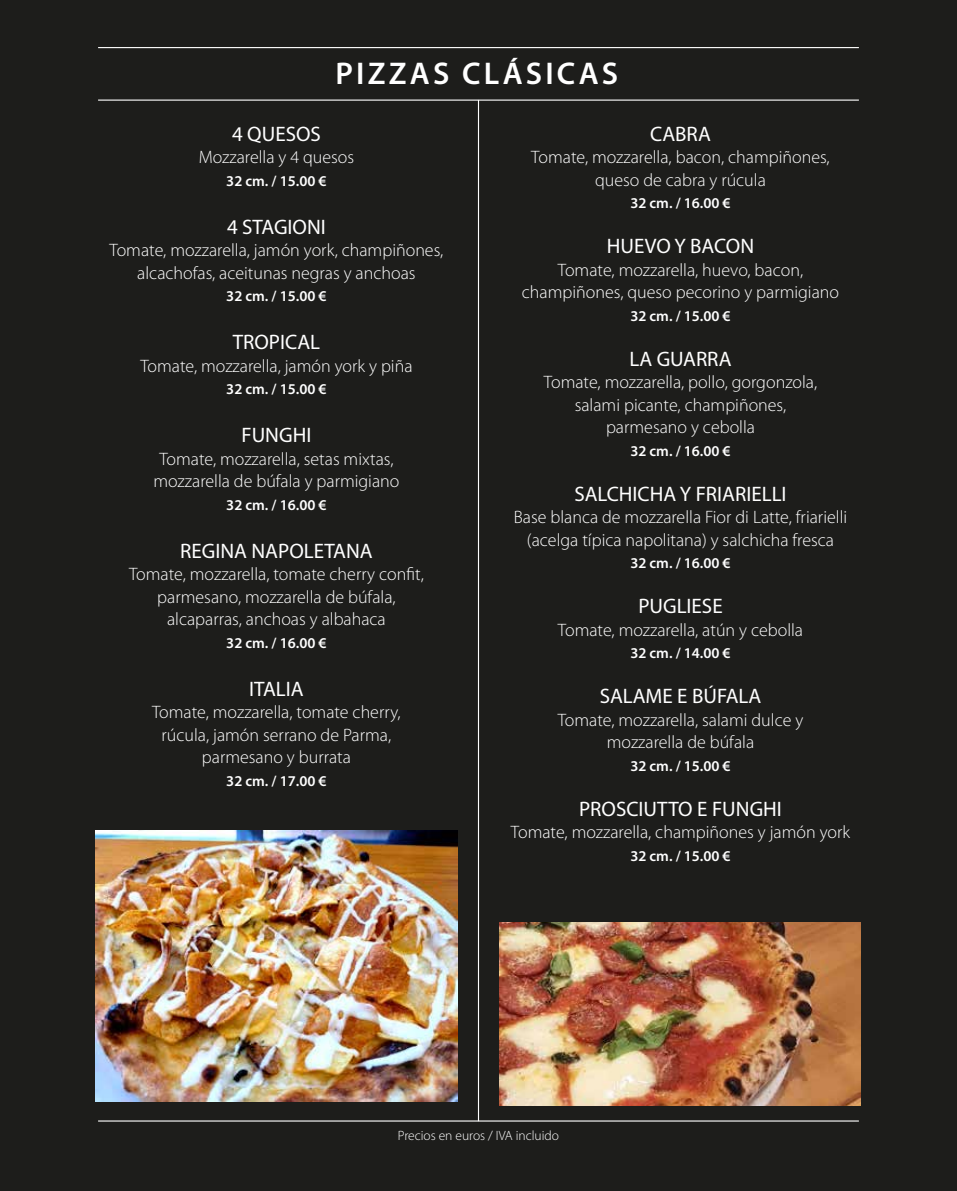
<style>
.page{position:relative;width:957px;height:1191px;background:#1d1d1b}
.page>*{position:absolute;margin:0;border:0;box-sizing:border-box;transform-origin:0 0}
.t1{font:600 31.5px "Myriad Pro";letter-spacing:.1em;color:#fff}
.t2{font:21px "Myriad Pro";color:#fff}
.t3{font:300 18px/22.5px "Myriad Pro";color:#fff;text-align:center}
.t4{font:600 15px "Myriad Pro";color:#fff}
.t5{font:300 13.5px "Myriad Pro";color:#fff}
</style>
<div class="page">
<hr style="left:99px;top:100px;width:759px;height:1px;background:#fff">
<hr style="left:99px;top:1120px;width:759px;height:1px;background:#fff">
<hr style="left:99px;top:47px;width:759px;height:1px;background:#fff">
<hr style="left:478px;top:100px;width:1px;height:1020px;background:#fff">
<img style="left:500px;top:922px;width:360px;height:183px">
<img style="left:96px;top:830px;width:361px;height:271px">
<h1 class="t1" style="left:335px;top:54px;width:284px">PIZZAS CLÁSICAS</h1>
<p class="t2" style="left:232px;top:122px;width:90px">4 QUESOS</p>
<p class="t3" style="left:199px;top:146px;width:157px">Mozzarella y 4 quesos</p>
<p class="t4" style="left:226px;top:171px;width:102px">32 cm. / 15.00 €</p>
<p class="t2" style="left:227px;top:215px;width:100px">4 STAGIONI</p>
<p class="t3" style="left:110px;top:239px;width:335px">Tomate, mozzarella, jamón york, champiñones, alcachofas, aceitunas negras y anchoas</p>
<p class="t4" style="left:226px;top:286px;width:102px">32 cm. / 15.00 €</p>
<p class="t2" style="left:233px;top:331px;width:89px">TROPICAL</p>
<p class="t3" style="left:140px;top:355px;width:274px">Tomate, mozzarella, jamón york y piña</p>
<p class="t4" style="left:226px;top:379px;width:102px">32 cm. / 15.00 €</p>
<p class="t2" style="left:241px;top:424px;width:71px">FUNGHI</p>
<p class="t3" style="left:153px;top:448px;width:247px">Tomate, mozzarella, setas mixtas, mozzarella de búfala y parmigiano</p>
<p class="t4" style="left:226px;top:495px;width:102px">32 cm. / 16.00 €</p>
<p class="t2" style="left:180px;top:539px;width:194px">REGINA NAPOLETANA</p>
<p class="t3" style="left:129px;top:563px;width:296px">Tomate, mozzarella, tomate cherry confit, parmesano, mozzarella de búfala, alcaparras, anchoas y albahaca</p>
<p class="t4" style="left:226px;top:633px;width:102px">32 cm. / 16.00 €</p>
<p class="t2" style="left:249px;top:677px;width:56px">ITALIA</p>
<p class="t3" style="left:152px;top:701px;width:250px">Tomate, mozzarella, tomate cherry, rúcula, jamón serrano de Parma, parmesano y burrata</p>
<p class="t4" style="left:226px;top:771px;width:102px">32 cm. / 17.00 €</p>
<p class="t2" style="left:650px;top:122px;width:62px">CABRA</p>
<p class="t3" style="left:531px;top:146px;width:300px">Tomate, mozzarella, bacon, champiñones, queso de cabra y rúcula</p>
<p class="t4" style="left:630px;top:193px;width:102px">32 cm. / 16.00 €</p>
<p class="t2" style="left:607px;top:235px;width:149px">HUEVO Y BACON</p>
<p class="t3" style="left:522px;top:259px;width:319px">Tomate, mozzarella, huevo, bacon, champiñones, queso pecorino y parmigiano</p>
<p class="t4" style="left:630px;top:306px;width:102px">32 cm. / 15.00 €</p>
<p class="t2" style="left:629px;top:347px;width:104px">LA GUARRA</p>
<p class="t3" style="left:544px;top:371px;width:275px">Tomate, mozzarella, pollo, gorgonzola, salami picante, champiñones, parmesano y cebolla</p>
<p class="t4" style="left:630px;top:441px;width:102px">32 cm. / 16.00 €</p>
<p class="t2" style="left:574px;top:482px;width:214px">SALCHICHA Y FRIARIELLI</p>
<p class="t3" style="left:514px;top:506px;width:335px">Base blanca de mozzarella Fior di Latte, friarielli (acelga típica napolitana) y salchicha fresca</p>
<p class="t4" style="left:630px;top:553px;width:102px">32 cm. / 16.00 €</p>
<p class="t2" style="left:638px;top:595px;width:86px">PUGLIESE</p>
<p class="t3" style="left:558px;top:619px;width:247px">Tomate, mozzarella, atún y cebolla</p>
<p class="t4" style="left:630px;top:643px;width:102px">32 cm. / 14.00 €</p>
<p class="t2" style="left:600px;top:685px;width:163px">SALAME E BÚFALA</p>
<p class="t3" style="left:558px;top:709px;width:247px">Tomate, mozzarella, salami dulce y mozzarella de búfala</p>
<p class="t4" style="left:630px;top:756px;width:102px">32 cm. / 15.00 €</p>
<p class="t2" style="left:579px;top:797px;width:204px">PROSCIUTTO E FUNGHI</p>
<p class="t3" style="left:511px;top:821px;width:341px">Tomate, mozzarella, champiñones y jamón york</p>
<p class="t4" style="left:630px;top:846px;width:102px">32 cm. / 15.00 €</p>
<p class="t5" style="left:398px;top:1128px;width:163px">Precios en euros / IVA incluido</p>
</div>
